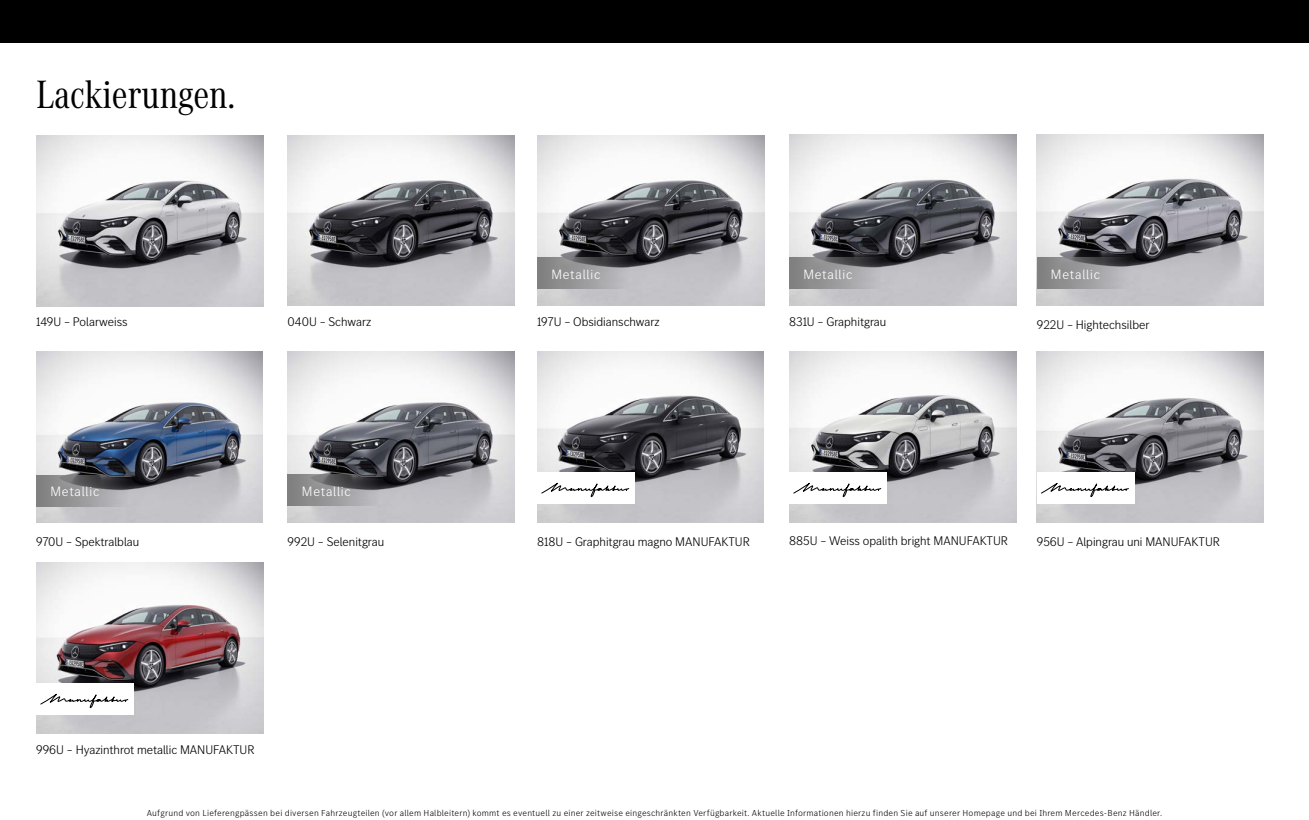
<style>
.page{position:relative;width:1309px;height:820px;background:#fff}
.page>*{position:absolute;margin:0;border:0;box-sizing:border-box;transform-origin:0 0}
.t1{font:41px "MB Corpo A Title Cond";color:#000}
.t2{font:300 14px "MB Corpo S Title";letter-spacing:.06em;color:#fff}
.t3{font:300 13px "MB Corpo S Title";color:#000}
.t4{font:300 9px "MB Corpo S Text";letter-spacing:.02em;color:#000}
</style>
<div class="page">
<img style="left:537px;top:351px;width:226px;height:171px">
<img style="left:288px;top:352px;width:227px;height:171px">
<img style="left:1037px;top:352px;width:227px;height:171px">
<img style="left:36px;top:352px;width:227px;height:171px">
<img style="left:1037px;top:135px;width:227px;height:170px">
<img style="left:789px;top:351px;width:227px;height:171px">
<img style="left:288px;top:135px;width:227px;height:171px">
<img style="left:36px;top:135px;width:227px;height:171px">
<img style="left:537px;top:135px;width:227px;height:171px">
<img style="left:36px;top:563px;width:227px;height:171px">
<img style="left:789px;top:135px;width:227px;height:170px">
<svg style="left:537px;top:258px;width:92px;height:31px;background:#8c8c8e"></svg>
<svg style="left:1037px;top:258px;width:91px;height:31px;background:#8e8d8f"></svg>
<svg style="left:36px;top:475px;width:92px;height:31px;background:#818082"></svg>
<svg style="left:789px;top:258px;width:92px;height:31px;background:#8c8c8e"></svg>
<svg style="left:288px;top:475px;width:91px;height:31px;background:#818082"></svg>
<div style="left:537px;top:473px;width:98px;height:31px;background:#fff"></div>
<svg style="left:541px;top:482px;width:89px;height:16px"></svg>
<div style="left:36px;top:684px;width:98px;height:31px;background:#fff"></div>
<svg style="left:40px;top:693px;width:89px;height:15px"></svg>
<div style="left:789px;top:473px;width:98px;height:31px;background:#fff"></div>
<svg style="left:793px;top:482px;width:89px;height:16px"></svg>
<div style="left:1037px;top:473px;width:98px;height:31px;background:#fff"></div>
<svg style="left:1041px;top:483px;width:88px;height:14px"></svg>
<div style="left:0;top:0;width:1309px;height:43px;background:#000"></div>
<h1 class="t1" style="left:36px;top:67px;width:200px">Lackierungen.</h1>
<p class="t3" style="left:36px;top:314px;width:93px">149U – Polarweiss</p>
<p class="t2" style="left:551px;top:265px;width:51px">Metallic</p>
<p class="t2" style="left:1051px;top:265px;width:51px">Metallic</p>
<p class="t2" style="left:803px;top:265px;width:51px">Metallic</p>
<p class="t3" style="left:789px;top:313px;width:99px">831U – Graphitgrau</p>
<p class="t3" style="left:537px;top:314px;width:124px">197U – Obsidianschwarz</p>
<p class="t3" style="left:288px;top:314px;width:85px">040U – Schwarz</p>
<p class="t3" style="left:1037px;top:316px;width:114px">922U – Hightechsilber</p>
<p class="t2" style="left:50px;top:483px;width:51px">Metallic</p>
<p class="t3" style="left:36px;top:533px;width:105px">970U – Spektralblau</p>
<p class="t2" style="left:302px;top:482px;width:51px">Metallic</p>
<p class="t3" style="left:288px;top:533px;width:98px">992U – Selenitgrau</p>
<p class="t3" style="left:537px;top:533px;width:214px">818U – Graphitgrau magno MANUFAKTUR</p>
<p class="t3" style="left:789px;top:533px;width:220px">885U – Weiss opalith bright MANUFAKTUR</p>
<p class="t3" style="left:1037px;top:533px;width:185px">956U – Alpingrau uni MANUFAKTUR</p>
<p class="t3" style="left:36px;top:741px;width:220px">996U – Hyazinthrot metallic MANUFAKTUR</p>
<p class="t4" style="left:147px;top:807px;width:1017px">Aufgrund von Lieferengpässen bei diversen Fahrzeugteilen (vor allem Halbleitern) kommt es eventuell zu einer zeitweise eingeschränkten Verfügbarkeit. Aktuelle Informationen hierzu finden Sie auf unserer Homepage und bei Ihrem Mercedes-Benz Händler.</p>
</div>
